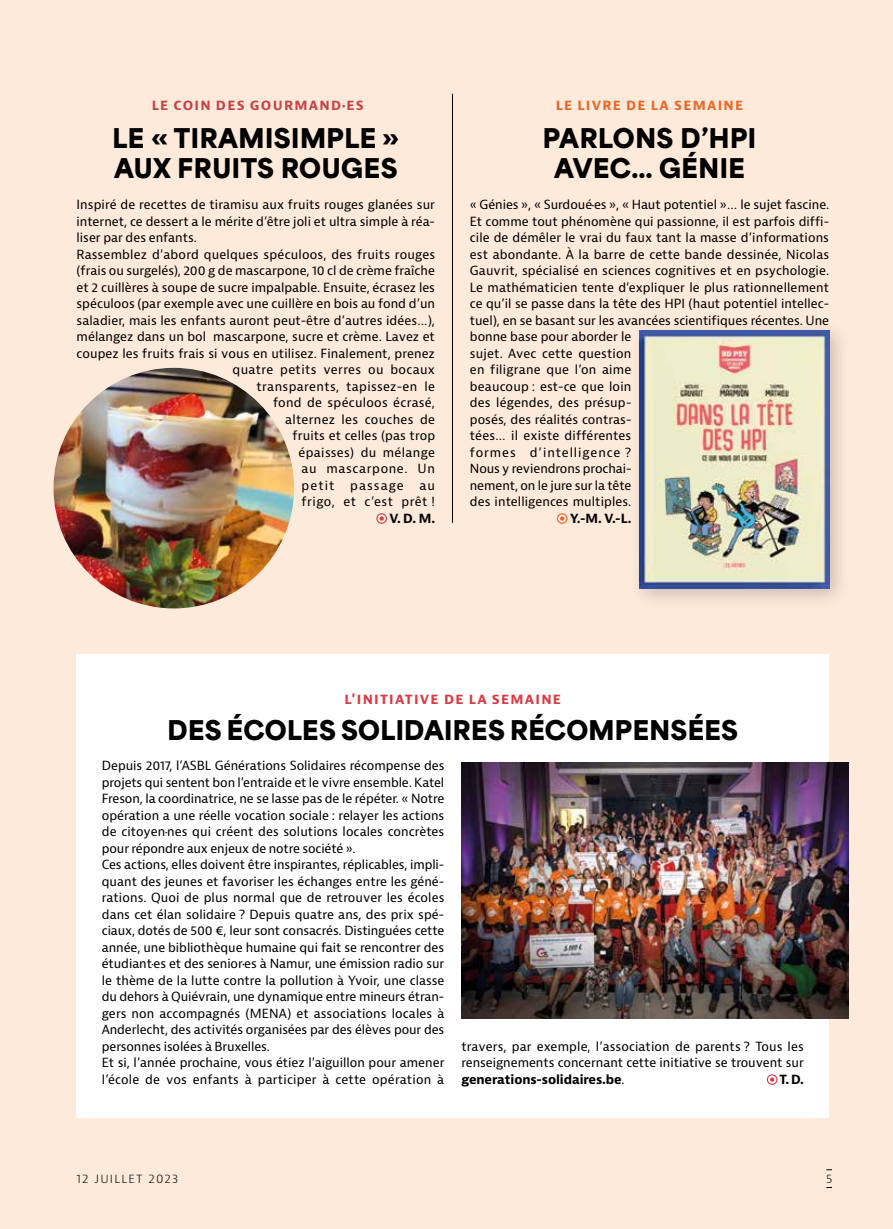
<style>
.page{position:relative;width:893px;height:1229px;background:#feeadb}
.page>*{position:absolute;margin:0;border:0;box-sizing:border-box;transform-origin:0 0}
.t1{font:900 25.5px/30px "Area Normal";letter-spacing:.015em;color:#000;text-align:center}
.t2{font:700 13.5px "Bernina Sans";letter-spacing:.09em;color:#da3a43}
.t3{font:700 13.5px "Bernina Sans";letter-spacing:.09em;color:#c84247}
.t4{font:700 13.5px "Bernina Sans";letter-spacing:.09em;color:#ec6625}
.t5{font:12.3px/16.5px "Bernina Sans";color:#000}
.t6{font:12.3px "Bernina Sans";letter-spacing:.03em;color:#000}
.t7{font:12.3px "Bernina Sans";letter-spacing:.025em;color:#000}
.t8{font:12.3px "Bernina Sans";letter-spacing:.02em;color:#000}
.t9{font:700 12.3px "Bernina Sans";color:#000}
.t10{font:12.3px/16.5px "Bernina Sans";letter-spacing:.035em;color:#000;text-align:right}
.t11{font:12.3px "Bernina Sans";letter-spacing:.05em;color:#000}
.t12{font:12.3px "Bernina Sans";letter-spacing:.09em;color:#000}
.t13{font:300 12px "Bernina Sans";letter-spacing:.1em;color:#000}
.s1{font-weight:700}
</style>
<div class="page">
<hr style="left:452px;top:94px;width:1px;height:429px;background:#000">
<svg style="left:557px;top:513px;width:10px;height:11px"></svg>
<svg style="left:376px;top:513px;width:11px;height:11px"></svg>
<div style="left:77px;top:655px;width:752px;height:463px;background:#fff"></div>
<svg style="left:767px;top:1074px;width:10px;height:11px"></svg>
<img style="left:461px;top:762px;width:387px;height:256px">
<div style="left:628px;top:318px;width:222px;height:292px;background:#000;opacity:.2"></div>
<img style="left:640px;top:330px;width:189px;height:259px">
<img style="left:54px;top:368px;width:240px;height:240px;border-radius:120px">
<p class="t3" style="left:152px;top:97px;width:214px">LE COIN DES GOURMAND·ES</p>
<h1 class="t1" style="left:112px;top:120px;width:288px;text-align:left">LE « TIRAMISIMPLE »<br>AUX FRUITS ROUGES</h1>
<p class="t5" style="left:77px;top:197px;width:360px">Inspiré de recettes de tiramisu aux fruits rouges glanées sur</p>
<p class="t5" style="left:77px;top:213px;width:360px">internet, ce dessert a le mérite d’être joli et ultra simple à réa-</p>
<p class="t5" style="left:77px;top:230px;width:122px">liser par des enfants.</p>
<p class="t5" style="left:77px;top:246px;width:360px">Rassemblez d’abord quelques spéculoos, des fruits rouges</p>
<p class="t5" style="left:77px;top:263px;width:360px">(frais ou surgelés), 200 g de mascarpone, 10 cl de crème fraîche</p>
<p class="t5" style="left:77px;top:279px;width:360px">et 2 cuillères à soupe de sucre impalpable. Ensuite, écrasez les</p>
<p class="t5" style="left:77px;top:296px;width:360px">spéculoos (par exemple avec une cuillère en bois au fond d’un</p>
<p class="t5" style="left:77px;top:312px;width:360px">saladier, mais les enfants auront peut-être d’autres idées…),</p>
<p class="t5" style="left:77px;top:329px;width:360px">mélangez dans un bol mascarpone, sucre et crème. Lavez et</p>
<p class="t5" style="left:77px;top:345px;width:360px">coupez les fruits frais si vous en utilisez. Finalement, prenez</p>
<p class="t6" style="left:233px;top:362px;width:204px">quatre petits verres ou bocaux</p>
<p class="t6" style="left:257px;top:378px;width:180px">transparents, tapissez-en le</p>
<p class="t8" style="left:273px;top:395px;width:164px">fond de spéculoos écrasé,</p>
<p class="t7" style="left:285px;top:411px;width:152px">alternez les couches de</p>
<p class="t5" style="left:293px;top:428px;width:144px">fruits et celles (pas trop</p>
<p class="t7" style="left:299px;top:444px;width:138px">épaisses) du mélange</p>
<p class="t11" style="left:302px;top:461px;width:135px">au mascarpone. Un</p>
<p class="t5" style="left:302px;top:477px;width:35px">petit</p>
<p class="t12" style="left:350px;top:477px;width:55px">passage</p>
<p class="t10" style="left:302px;top:477px;width:135px">au<br>frigo, et c’est prêt !</p>
<p class="t9" style="left:389px;top:510px;width:47px">V. D. M.</p>
<p class="t4" style="left:556px;top:97px;width:189px">LE LIVRE DE LA SEMAINE</p>
<h1 class="t1" style="left:543px;top:120px;width:215px">PARLONS D’HPI<br>AVEC… GÉNIE</h1>
<p class="t5" style="left:470px;top:197px;width:361px">« Génies », « Surdoué·es », « Haut potentiel »… le sujet fascine.<br>Et comme tout phénomène qui passionne, il est parfois diffi&shy;cile de démêler le vrai du faux tant la masse d’informations est abondante. À la barre de cette bande dessinée, Nicolas Gauvrit, spécialisé en sciences cognitives et en psychologie.<br>Le mathématicien tente d’expliquer le plus rationnellement ce qu’il se passe dans la tête des HPI (haut potentiel intellec&shy;tuel), en se basant sur les avancées scientifiques récentes. Une bonne base pour aborder le<br>sujet. Avec cette question<br>en filigrane que l’on aime<br>beaucoup : est-ce que loin<br>des légendes, des présup-<br>posés, des réalités contras-<br>tées… il existe différentes<br>formes d’intelligence ?<br>Nous y reviendrons prochai-<br>nement, on le jure sur la tête<br>des intelligences multiples.</p>
<p class="t9" style="left:570px;top:510px;width:63px">Y.-M. V.-L.</p>
<p class="t2" style="left:345px;top:691px;width:218px">L'INITIATIVE DE LA SEMAINE</p>
<h1 class="t1" style="left:168px;top:713px;width:572px">DES ÉCOLES SOLIDAIRES RÉCOMPENSÉES</h1>
<p class="t5" style="left:102px;top:758px;width:344px">Depuis 2017, l’ASBL Générations Solidaires récompense des projets qui sentent bon l’entraide et le vivre ensemble. Katel Freson, la coordinatrice, ne se lasse pas de le répéter. « Notre opération a une réelle vocation sociale : relayer les actions de citoyen·nes qui créent des solutions locales concrètes pour répondre aux enjeux de notre société ».<br>Ces actions, elles doivent être inspirantes, réplicables, impli&shy;quant des jeunes et favoriser les échanges entre les géné&shy;rations. Quoi de plus normal que de retrouver les écoles dans cet élan solidaire ? Depuis quatre ans, des prix spé&shy;ciaux, dotés de 500 €, leur sont consacrés. Distinguées cette année, une bibliothèque humaine qui fait se rencontrer des étudiant·es et des senior·es à Namur, une émission radio sur le thème de la lutte contre la pollution à Yvoir, une classe du dehors à Quiévrain, une dynamique entre mineurs étran&shy;gers non accompagnés (MENA) et associations locales à Anderlecht, des activités organisées par des élèves pour des personnes isolées à Bruxelles.<br>Et si, l’année prochaine, vous étiez l’aiguillon pour amener l’école de vos enfants à participer à cette opération à</p>
<p class="t5" style="left:461px;top:1038px;width:344px;text-align:justify">travers, par exemple, l’association de parents ? Tous les renseignements concernant cette initiative se trouvent sur <span class="s1">generations-solidaires.be</span>.</p>
<p class="t9" style="left:779px;top:1071px;width:26px">T. D.</p>
<p class="t13" style="left:77px;top:1170px;width:103px">12 JUILLET 2023</p>
<p class="t13" style="left:826px;top:1170px;width:8px">5</p>
</div>
